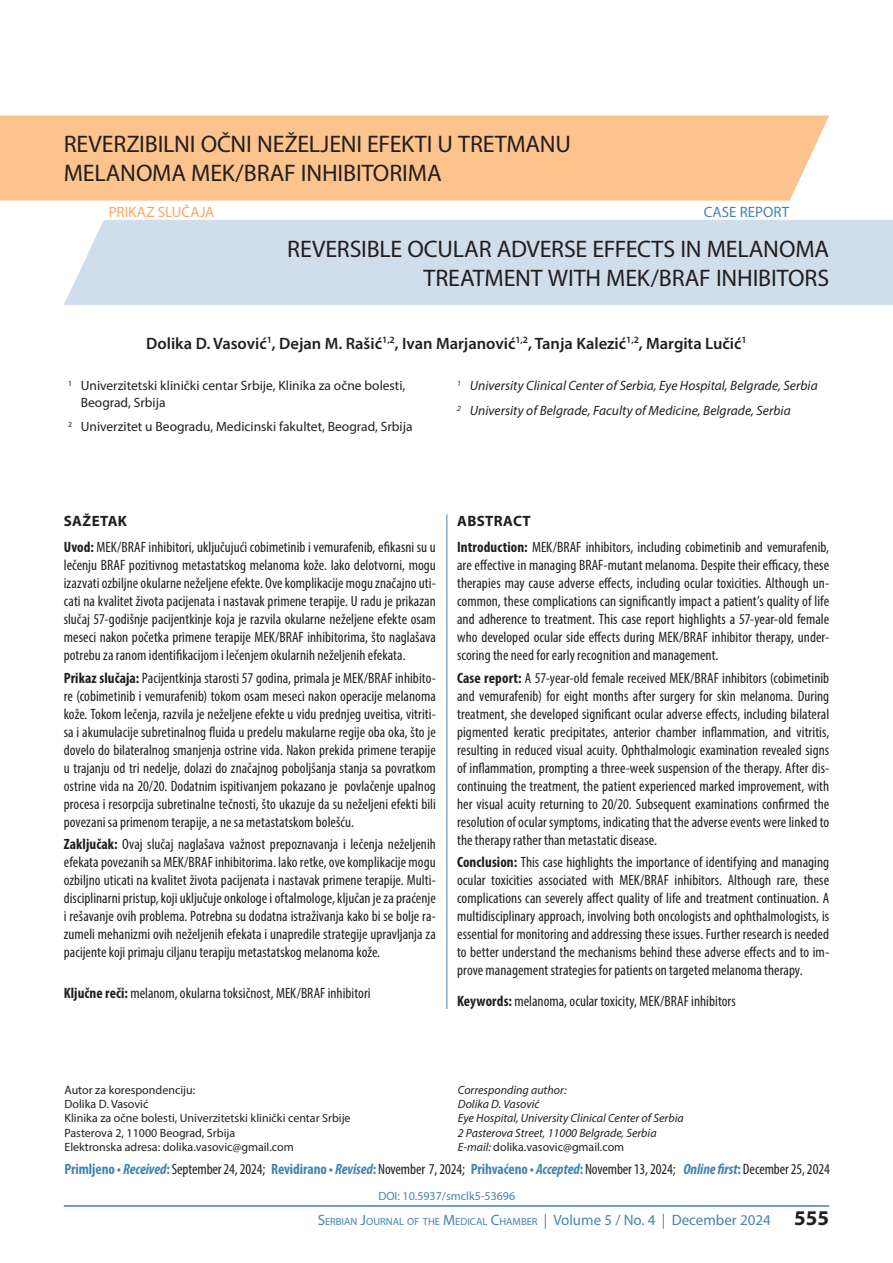
<style>
.page{position:relative;width:893px;height:1263px;background:#fff}
.page>*{position:absolute;margin:0;border:0;box-sizing:border-box;transform-origin:0 0}
.t1{font:24px/28.8px "Myriad Pro";letter-spacing:-.005em;color:#231f20;text-align:right}
.t2{font:600 16.5px "Myriad Pro";color:#231f20}
.t3{font:condensed 15px/18px "Myriad Pro";letter-spacing:.005em;color:#231f20;text-align:justify}
.t4{font:15px "Myriad Pro";letter-spacing:-.01em;color:#f9a963}
.t5{font:15px "Myriad Pro";color:#4584af}
.t6{font:13.5px/16.2px "Myriad Pro";color:#231f20}
.t7{font:italic 13.5px/24.8px "Myriad Pro";letter-spacing:.005em;color:#231f20}
.t8{font:12px/14.4px "Myriad Pro";color:#231f20}
.t9{font:italic 12px/14.4px "Myriad Pro";color:#231f20}
.t10{font:12px "Myriad Pro";color:#4584af}
.t11{font:10.5px "Myriad Pro";color:#4584af}
.s1{font-weight:700;font-stretch:normal}
.s2{font-weight:700}
.s3{font-style:normal}
.s4{font-weight:700;color:#4584af}
.s5{font-weight:700;font-style:italic;color:#4584af}
.s6{font-size:15px}
.s7{font-weight:700;font-size:21px;color:#231f20}
</style>
<div class="page">
<hr style="left:64px;top:1205px;width:765px;height:2px;background:#4584af">
<div style="left:0;top:116px;width:829px;height:85px;background:#fcc38c"></div>
<div style="left:64px;top:220px;width:829px;height:85px;background:#d0ddeb"></div>
<hr style="left:447px;top:514px;width:1px;height:495px;background:#4584af">
<h1 class="t1" style="left:64px;top:129px;width:509px;text-align:left">REVERZIBILNI OČNI NEŽELJENI EFEKTI U TRETMANU<br>MELANOMA MEK/BRAF INHIBITORIMA</h1>
<p class="t4" style="left:109px;top:203px;width:106px">PRI KAZ SLU ČAJA</p>
<p class="t5" style="left:704px;top:203px;width:69px">CASEREPORT</p>
<h1 class="t1" style="left:287px;top:234px;width:543px">REVERSIBLE OCULAR ADVERSE EFFECTS IN MELANOMA<br>TREATMENT WITH MEK/BRAF INHIBITORS</h1>
<p class="t2" style="left:146px;top:333px;width:602px">Dolika D. Vasović<sup>1</sup>, Dejan M. Rašić<sup>1,2</sup>, Ivan Marjanović<sup>1,2</sup>, Tanja Kalezić<sup>1,2</sup>, Margita Lučić<sup>1</sup></p>
<p class="t6" style="left:81px;top:378px;width:326px;text-indent:-13px"><sup>1</sup> Univerzitetski klinički centar Srbije, Klinika za očne bolesti,<br>Beograd, Srbija</p>
<p class="t6" style="left:68px;top:418px;width:346px"><sup>2</sup> Univerzitet u Beogradu, Medicinski fakultet, Beograd, Srbija</p>
<p class="t7" style="left:457px;top:373px;width:362px"><sup>1</sup> University Clinical Center of Serbia, Eye Hospital, Belgrade, Serbia<br><sup>2</sup> University of Belgrade, Faculty of Medicine, Belgrade, Serbia</p>
<p class="t3" style="left:64px;top:507px;width:374px;line-height:26.5px"><span class="s1">SAŽETAK<br></span><span class="s2">Uvod:</span> MEK/BRAF inhibitori, uključujući cobimetinib i vemurafenib, efikasni su u</p>
<p class="t3" style="left:64px;top:556px;width:374px">lečenju BRAF pozitivnog metastatskog melanoma kože. Iako delotvorni, mogu izazvati ozbiljne okularne neželjene efekte. Ove komplikacije mogu značajno uti&shy;cati na kvalitet života pacijenata i nastavak primene terapije. U radu je prikazan slučaj 57-godišnje pacijentkinje koja je razvila okularne neželjene efekte osam meseci nakon početka primene terapije MEK/BRAF inhibitorima, što naglašava potrebu za ranom identifikacijom i lečenjem okularnih neželjenih efekata.</p>
<p class="t3" style="left:64px;top:668px;width:374px"><span class="s2">Prikaz slučaja:</span> Pacijentkinja starosti 57 godina, primala je MEK/BRAF inhibito&shy;re (cobimetinib i vemurafenib) tokom osam meseci nakon operacije melanoma kože. Tokom lečenja, razvila je neželjene efekte u vidu prednjeg uveitisa, vitriti&shy;sa i akumulacije subretinalnog fluida u predelu makularne regije oba oka, što je dovelo do bilateralnog smanjenja ostrine vida. Nakon prekida primene terapije u trajanju od tri nedelje, dolazi do značajnog poboljšanja stanja sa povratkom ostrine vida na 20/20. Dodatnim ispitivanjem pokazano je povlačenje upalnog procesa i resorpcija subretinalne tečnosti, što ukazuje da su neželjeni efekti bili povezani sa primenom terapije, a ne sa metastatskom bolešću.</p>
<p class="t3" style="left:64px;top:835px;width:374px"><span class="s2">Zaključak:</span> Ovaj slučaj naglašava važnost prepoznavanja i lečenja neželjenih efekata povezanih sa MEK/BRAF inhibitorima. Iako retke, ove komplikacije mogu ozbiljno uticati na kvalitet života pacijenata i nastavak primene terapije. Multi&shy;disciplinarni pristup, koji uključuje onkologe i oftalmologe, ključan je za praćenje i rešavanje ovih problema. Potrebna su dodatna istraživanja kako bi se bolje ra&shy;zumeli mehanizmi ovih neželjenih efekata i unapredile strategije upravljanja za pacijente koji primaju ciljanu terapiju metastatskog melanoma kože.</p>
<p class="t3" style="left:64px;top:984px;width:308px"><span class="s2">Ključne reči:</span> melanom, okularna toksičnost, MEK/BRAF inhibitori</p>
<p class="t3" style="left:457px;top:507px;width:373px;line-height:26.5px"><span class="s1">ABSTRACT<br></span><span class="s2">Introduction:</span> MEK/BRAF inhibitors, including cobimetinib and vemurafenib,</p>
<p class="t3" style="left:457px;top:556px;width:374px">are effective in managing BRAF-mutant melanoma. Despite their efficacy, these therapies may cause adverse effects, including ocular toxicities. Although un&shy;common, these complications can significantly impact a patient’s quality of life and adherence to treatment. This case report highlights a 57-year-old female who developed ocular side effects during MEK/BRAF inhibitor therapy, under&shy;scoring the need for early recognition and management.</p>
<p class="t3" style="left:457px;top:668px;width:374px"><span class="s2">Case report:</span> A 57-year-old female received MEK/BRAF inhibitors (cobimetinib and vemurafenib) for eight months after surgery for skin melanoma. During treatment, she developed significant ocular adverse effects, including bilateral pigmented keratic precipitates, anterior chamber inflammation, and vitritis, resulting in reduced visual acuity. Ophthalmologic examination revealed signs of inflammation, prompting a three-week suspension of the therapy. After dis&shy;continuing the treatment, the patient experienced marked improvement, with her visual acuity returning to 20/20. Subsequent examinations confirmed the resolution of ocular symptoms, indicating that the adverse events were linked to the therapy rather than metastatic disease.</p>
<p class="t3" style="left:457px;top:853px;width:374px"><span class="s2">Conclusion:</span> This case highlights the importance of identifying and managing ocular toxicities associated with MEK/BRAF inhibitors. Although rare, these complications can severely affect quality of life and treatment continuation. A multidisciplinary approach, involving both oncologists and ophthalmologists, is essential for monitoring and addressing these issues. Further research is needed to better understand the mechanisms behind these adverse effects and to im&shy;prove management strategies for patients on targeted melanoma therapy.</p>
<p class="t3" style="left:457px;top:991px;width:280px"><span class="s2">Keywords:</span> melanoma, ocular toxicity, MEK/BRAF inhibitors</p>
<p class="t8" style="left:64px;top:1082px;width:288px">Autor za korespondenciju:<br>Dolika D. Vasović<br>Klinika za očne bolesti, Univerzitetski klinički centar Srbije Pasterova 2, 11000 Beograd, Srbija<br>Elektronska adresa: dolika.vasovic@gmail.com</p>
<p class="t9" style="left:458px;top:1082px;width:227px">Corresponding author:<br>Dolika D. Vasović<br>Eye Hospital, University Clinical Center of Serbia 2 Pasterova Street, 11000 Belgrade, Serbia E-mail: <span class="s3">dolika.vasovic@gmail.com</span></p>
<p class="t3" style="left:64px;top:1159px;width:767px"><span class="s4">Primljeno •</span> <span class="s5">Received</span><span class="s4">:</span> September 24, 2024; <span class="s4">Revidirano •</span> <span class="s5">Revised</span><span class="s4">:</span> November 7, 2024; <span class="s4">Prihvaćeno •</span> <span class="s5">Accepted</span><span class="s4">:</span> November 13, 2024; <span class="s5">Online first</span><span class="s4">:</span> December 25, 2024</p>
<p class="t10" style="left:378px;top:1188px;width:138px">DOI: 10.5937/smclk5-53696</p>
<p class="t11" style="left:318px;top:1215px;width:513px"><span class="s6">S</span>ERBIAN <span class="s6">J</span>OURNAL OF THE <span class="s6">M</span>EDICAL <span class="s6">C</span>HAMBER <span class="s6">| Volume 5 / No. 4 | December 2024</span> <span class="s7">555</span></p>
</div>
